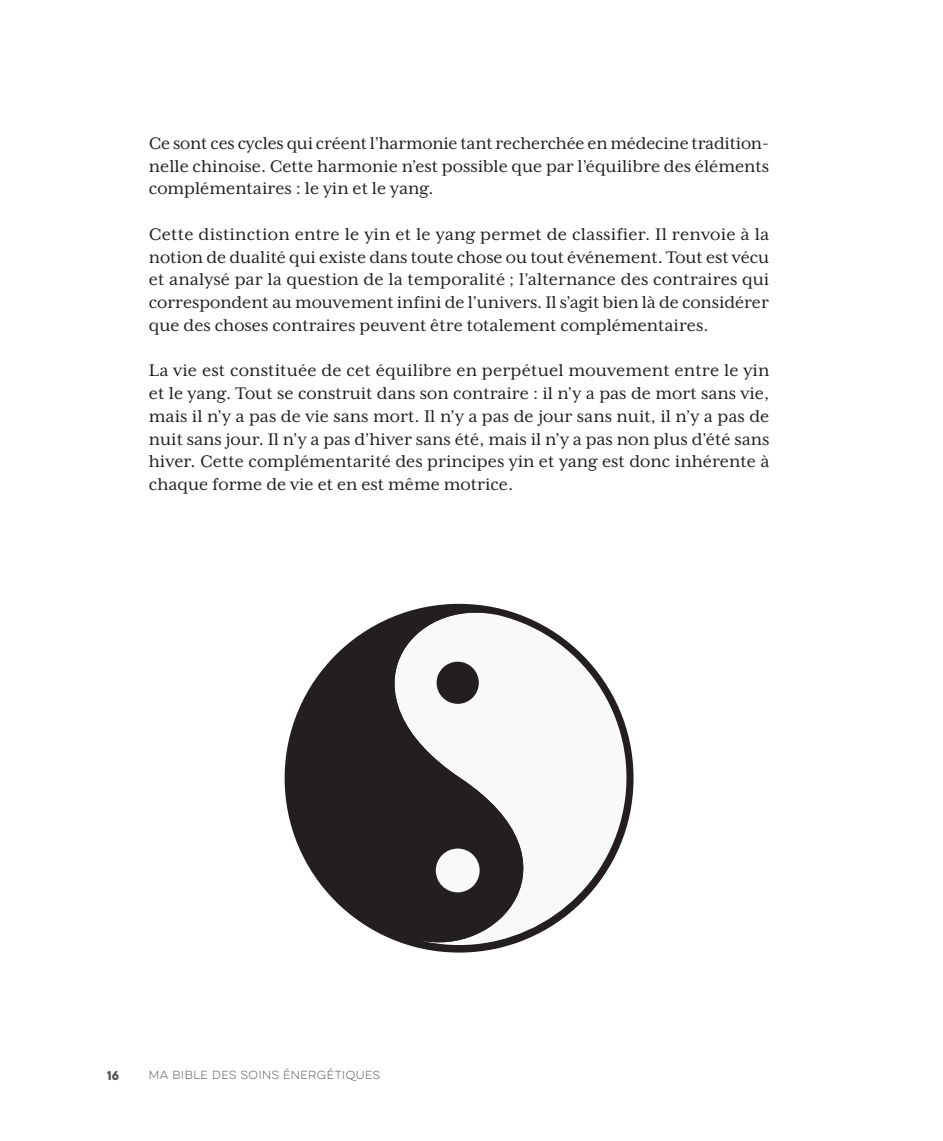
<style>
.page{position:relative;width:943px;height:1141px;background:#fff}
.page>*{position:absolute;margin:0;border:0;box-sizing:border-box;transform-origin:0 0}
.t1{font:19.25px/22.8px "Mrs Eaves XL Serif OT";color:#231f20;text-align:justify}
.t2{font:11.38px "Eveleth Clean";color:#57585a}
.t3{font:100 10.5px "Eveleth Clean";letter-spacing:.045em;color:#57585a}
</style>
<div class="page">
<svg style="left:585px;top:657px;width:48px;height:242px"></svg>
<svg style="left:284px;top:604px;width:301px;height:349px"></svg>
<div style="left:436px;top:662px;width:43px;height:42px;background:#231f20;border-radius:50%"></div>
<div style="left:436px;top:849px;width:43px;height:43px;background:#f9f9f9;border-radius:50%"></div>
<p class="t1" style="left:149px;top:132px;width:622px">Ce sont ces cycles qui créent l’harmonie tant recherchée en médecine tradition&shy;nelle chinoise. Cette harmonie n’est possible que par l’équilibre des éléments complémentaires : le yin et le yang.</p>
<p class="t1" style="left:149px;top:223px;width:622px">Cette distinction entre le yin et le yang permet de classifier. Il renvoie à la notion de dualité qui existe dans toute chose ou tout événement. Tout est vécu et analysé par la question de la temporalité ; l’alternance des contraires qui correspondent au mouvement infini de l’univers. Il s’agit bien là de considérer que des choses contraires peuvent être totalement complémentaires.</p>
<p class="t1" style="left:149px;top:359px;width:622px">La vie est constituée de cet équilibre en perpétuel mouvement entre le yin et le yang. Tout se construit dans son contraire : il n’y a pas de mort sans vie, mais il n’y a pas de vie sans mort. Il n’y a pas de jour sans nuit, il n’y a pas de nuit sans jour. Il n’y a pas d’hiver sans été, mais il n’y a pas non plus d’été sans hiver. Cette complémentarité des principes yin et yang est donc inhérente à chaque forme de vie et en est même motrice.</p>
<p class="t2" style="left:107px;top:1067px;width:13px">16</p>
<p class="t3" style="left:149px;top:1068px;width:233px">MA BIBLE DES SOINS ÉNERGÉTIQUES</p>
</div>
